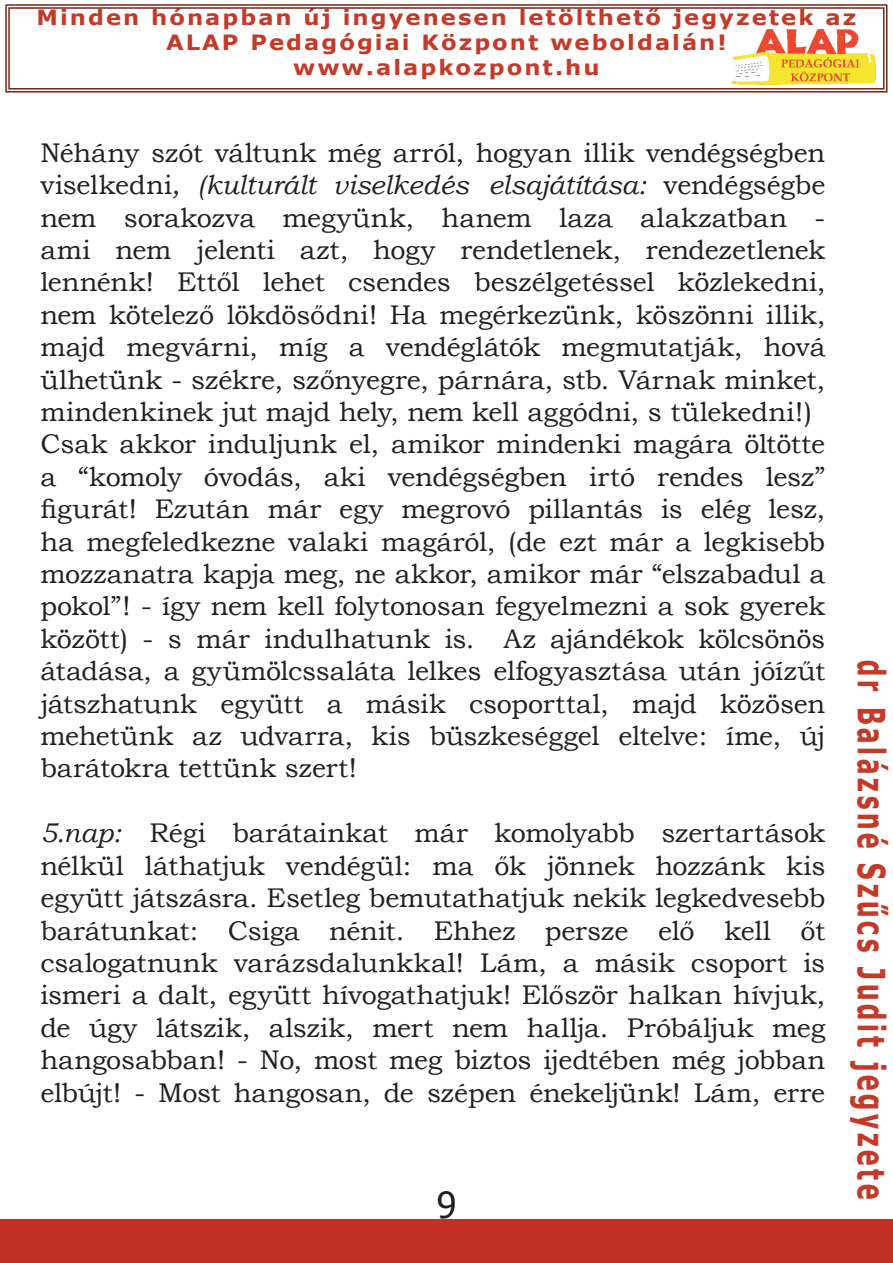
<style>
.page{position:relative;width:893px;height:1263px;background:#fff}
.page>*{position:absolute;margin:0;border:0;box-sizing:border-box;transform-origin:0 0}
.t1{font:700 37.5px "Tahoma";letter-spacing:.15em;color:#c43927;scale:.68 1}
.t2{font:36px "Tahoma";color:#231f20}
.t3{font:27px/32.4px "Bookman Old Style";letter-spacing:-.005em;color:#231f20}
.t4{font:700 21px/25.2px "Verdana";letter-spacing:.09em;color:#c43927;text-align:center;scale:1.08 1}
.s1{font-style:italic}
</style>
<div class="page">
<svg style="left:5px;top:4px;width:882px;height:89px"></svg>
<svg style="left:8px;top:7px;width:876px;height:83px"></svg>
<img style="left:733px;top:29px;width:142px;height:55px">
<div style="left:0;top:1219px;width:893px;height:44px;background:#c33126"></div>
<p class="t4" style="left:37px;top:4px;width:760px">Minden hónapban új ingyenesen letölthető jegyzetek az<br>ALAP Pedagógiai Központ weboldalán! www.alapkozpont.hu</p>
<p class="t3" style="left:40px;top:136px;width:787px">Néhány szót váltunk még arról, hogyan illik vendégségben viselkedni<span class="s1">, (kulturált viselkedés elsajátítása:</span> vendégségbe nem sorakozva megyünk, hanem laza alakzatban - ami nem jelenti azt, hogy rendetlenek, rendezetlenek lennénk! Ettől lehet csendes beszélgetéssel közlekedni, nem kötelező lökdösődni! Ha megérkezünk, köszönni illik, majd megvárni, míg a vendéglátók megmutatják, hová ülhetünk - székre, szőnyegre, párnára, stb. Várnak minket, mindenkinek jut majd hely, nem kell aggódni, s tülekedni!)<br>Csak akkor induljunk el, amikor mindenki magára öltötte a “komoly óvodás, aki vendégségben irtó rendes lesz” figurát! Ezután már egy megrovó pillantás is elég lesz, ha megfeledkezne valaki magáról, (de ezt már a legkisebb mozzanatra kapja meg, ne akkor, amikor már “elszabadul a pokol”! - így nem kell folytonosan fegyelmezni a sok gyerek között) - s már indulhatunk is. Az ajándékok kölcsönös átadása, a gyümölcssaláta lelkes elfogyasztása után jóízűt játszhatunk együtt a másik csoporttal, majd közösen mehetünk az udvarra, kis büszkeséggel eltelve: íme, új barátokra tettünk szert!</p>
<p class="t3" style="left:40px;top:817px;width:786px;text-align:justify"><span class="s1">5.nap:</span> Régi barátainkat már komolyabb szertartások nélkül láthatjuk vendégül: ma ők jönnek hozzánk kis együtt játszásra. Esetleg bemutathatjuk nekik legkedvesebb barátunkat: Csiga nénit. Ehhez persze elő kell őt csalogatnunk varázsdalunkkal! Lám, a másik csoport is ismeri a dalt, együtt hívogathatjuk! Először halkan hívjuk, de úgy látszik, alszik, mert nem hallja. Próbáljuk meg hangosabban! - No, most meg biztos ijedtében még jobban elbújt! - Most hangosan, de szépen énekeljünk! Lám, erre</p>
<h2 class="t2" style="left:437px;top:1181px;width:21px">9</h2>
<h1 class="t1" style="left:898px;top:660px;width:794px;rotate:90deg">dr Balázsné Szűcs Judit jegyzete</h1>
</div>
